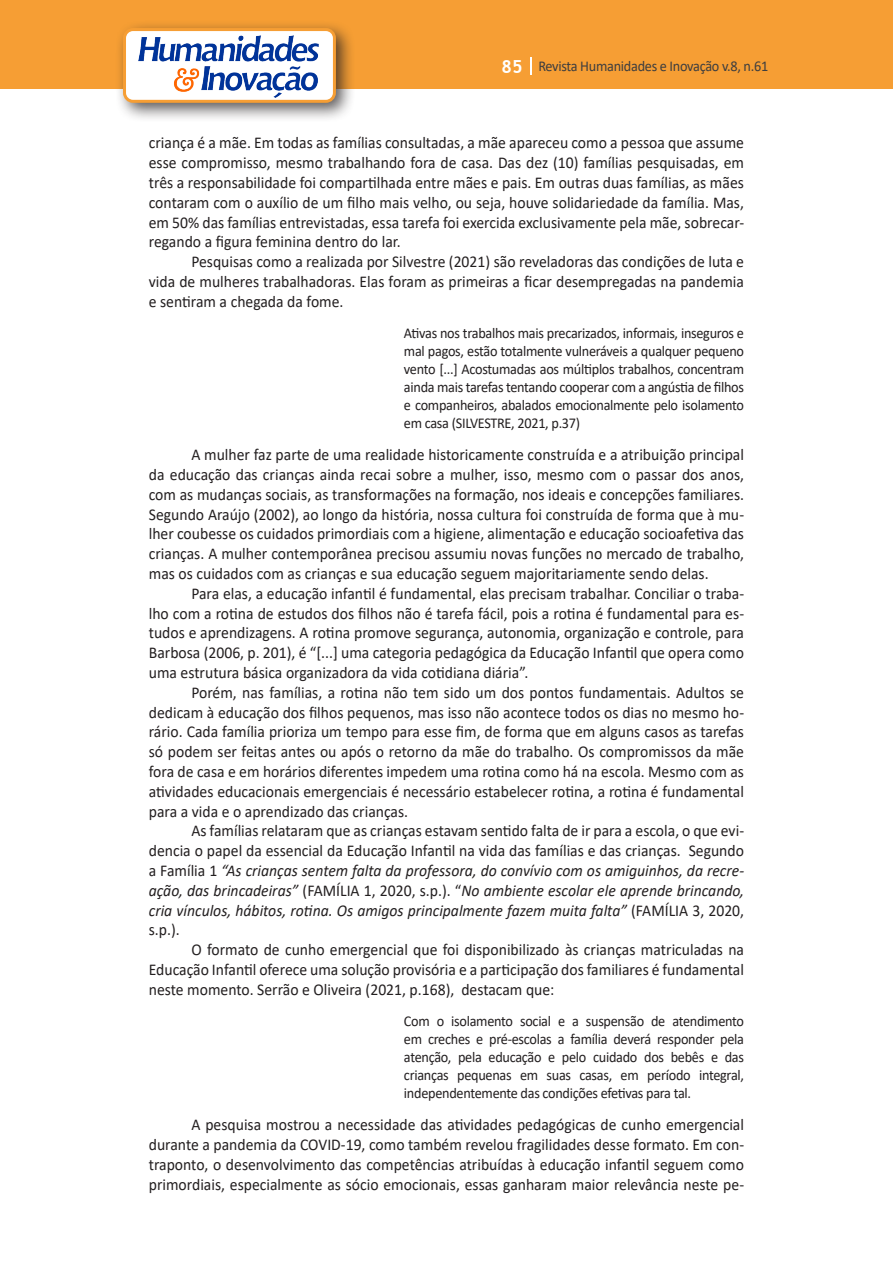
<style>
.page{position:relative;width:893px;height:1263px;background:#fff}
.page>*{position:absolute;margin:0;border:0;box-sizing:border-box;transform-origin:0 0}
.Texto{font:16.5px/19.8px "Calibri";color:#231f20;text-align:justify;scale:.95 1}
.citacao{font:15px/18px "Calibri";letter-spacing:-.02em;color:#231f20;text-align:justify;scale:.95 1}
.t1{font:15px "Calibri";letter-spacing:-.02em;color:#3e3e3f;scale:.95 1}
.s1{font-family:"Trebuchet MS";font-weight:700;font-size:18px;color:#fff}
.s2{font-style:italic}
</style>
<div class="page">
<div style="left:0;top:0;width:893px;height:88px;background:#f69e34"></div>
<svg style="left:530px;top:57px;width:2px;height:18px"></svg>
<div style="left:115px;top:20px;width:241px;height:103px;background:#231f20;opacity:.75"></div>
<div style="left:125px;top:30px;width:209px;height:71px;background:#fff;border-radius:9px"></div>
<img style="left:138px;top:35px;width:181px;height:62px">
<div style="left:123px;top:28px;width:213px;height:75px;border:3px solid #f69e34;border-radius:9px"></div>
<p class="t1" style="left:501px;top:56px;width:282px"><span class="s1">85</span> Revista Humanidades e Inovação v.8, n.61</p>
<p class="Texto" style="left:149px;top:133px;width:628px">criança é a mãe. Em todas as famílias consultadas, a mãe apareceu como a pessoa que assume esse compromisso, mesmo trabalhando fora de casa. Das dez (10) famílias pesquisadas, em três a responsabilidade foi compartilhada entre mães e pais. Em outras duas famílias, as mães contaram com o auxílio de um filho mais velho, ou seja, houve solidariedade da família. Mas, em 50% das famílias entrevistadas, essa tarefa foi exercida exclusivamente pela mãe, sobrecar&shy;regando a figura feminina dentro do lar.</p>
<p class="Texto" style="left:149px;top:251px;width:628px;text-indent:43px">Pesquisas como a realizada por Silvestre (2021) são reveladoras das condições de luta e vida de mulheres trabalhadoras. Elas foram as primeiras a ficar desempregadas na pandemia e sentiram a chegada da fome.</p>
<p class="citacao" style="left:404px;top:323px;width:360px">Ativas nos trabalhos mais precarizados, informais, inseguros e mal pagos, estão totalmente vulneráveis a qualquer pequeno vento [...] Acostumadas aos múltiplos trabalhos, concentram ainda mais tarefas tentando cooperar com a angústia de filhos e companheiros, abalados emocionalmente pelo isolamento em casa (SILVESTRE, 2021, p.37)</p>
<p class="Texto" style="left:149px;top:444px;width:628px;text-indent:43px">A mulher faz parte de uma realidade historicamente construída e a atribuição principal da educação das crianças ainda recai sobre a mulher, isso, mesmo com o passar dos anos, com as mudanças sociais, as transformações na formação, nos ideais e concepções familiares.<br>Segundo Araújo (2002), ao longo da história, nossa cultura foi construída de forma que à mu&shy;lher coubesse os cuidados primordiais com a higiene, alimentação e educação socioafetiva das crianças. A mulher contemporânea precisou assumiu novas funções no mercado de trabalho, mas os cuidados com as crianças e sua educação seguem majoritariamente sendo delas.</p>
<p class="Texto" style="left:149px;top:583px;width:628px;text-indent:43px">Para elas, a educação infantil é fundamental, elas precisam trabalhar. Conciliar o traba&shy;lho com a rotina de estudos dos filhos não é tarefa fácil, pois a rotina é fundamental para es&shy;tudos e aprendizagens. A rotina promove segurança, autonomia, organização e controle, para Barbosa (2006, p. 201), é “[...] uma categoria pedagógica da Educação Infantil que opera como uma estrutura básica organizadora da vida cotidiana diária”.</p>
<p class="Texto" style="left:149px;top:682px;width:628px;text-indent:43px">Porém, nas famílias, a rotina não tem sido um dos pontos fundamentais. Adultos se dedicam à educação dos filhos pequenos, mas isso não acontece todos os dias no mesmo ho&shy;rário. Cada família prioriza um tempo para esse fim, de forma que em alguns casos as tarefas só podem ser feitas antes ou após o retorno da mãe do trabalho. Os compromissos da mãe fora de casa e em horários diferentes impedem uma rotina como há na escola. Mesmo com as atividades educacionais emergenciais é necessário estabelecer rotina, a rotina é fundamental para a vida e o aprendizado das crianças.</p>
<p class="Texto" style="left:149px;top:821px;width:628px;text-indent:43px">As famílias relataram que as crianças estavam sentido falta de ir para a escola, o que evi&shy;dencia o papel da essencial da Educação Infantil na vida das famílias e das crianças. Segundo a Família 1 <span class="s2">“As crianças sentem falta da professora, do convívio com os amiguinhos, da recre&shy;ação, das brincadeiras”</span> (FAMÍLIA 1, 2020, s.p.). “<span class="s2">No ambiente escolar ele aprende brincando, cria vínculos, hábitos, rotina. Os amigos principalmente fazem muita falta”</span> (FAMÍLIA 3, 2020, s.p.).</p>
<p class="Texto" style="left:149px;top:939px;width:628px;text-indent:43px">O formato de cunho emergencial que foi disponibilizado às crianças matriculadas na Educação Infantil oferece uma solução provisória e a participação dos familiares é fundamental neste momento. Serrão e Oliveira (2021, p.168), destacam que:</p>
<p class="citacao" style="left:404px;top:1011px;width:360px">Com o isolamento social e a suspensão de atendimento em creches e pré-escolas a família deverá responder pela atenção, pela educação e pelo cuidado dos bebês e das crianças pequenas em suas casas, em período integral, independentemente das condições efetivas para tal.</p>
<p class="Texto" style="left:149px;top:1114px;width:628px;text-indent:43px">A pesquisa mostrou a necessidade das atividades pedagógicas de cunho emergencial durante a pandemia da COVID-19, como também revelou fragilidades desse formato. Em con&shy;traponto, o desenvolvimento das competências atribuídas à educação infantil seguem como primordiais, especialmente as sócio emocionais, essas ganharam maior relevância neste pe-</p>
</div>
